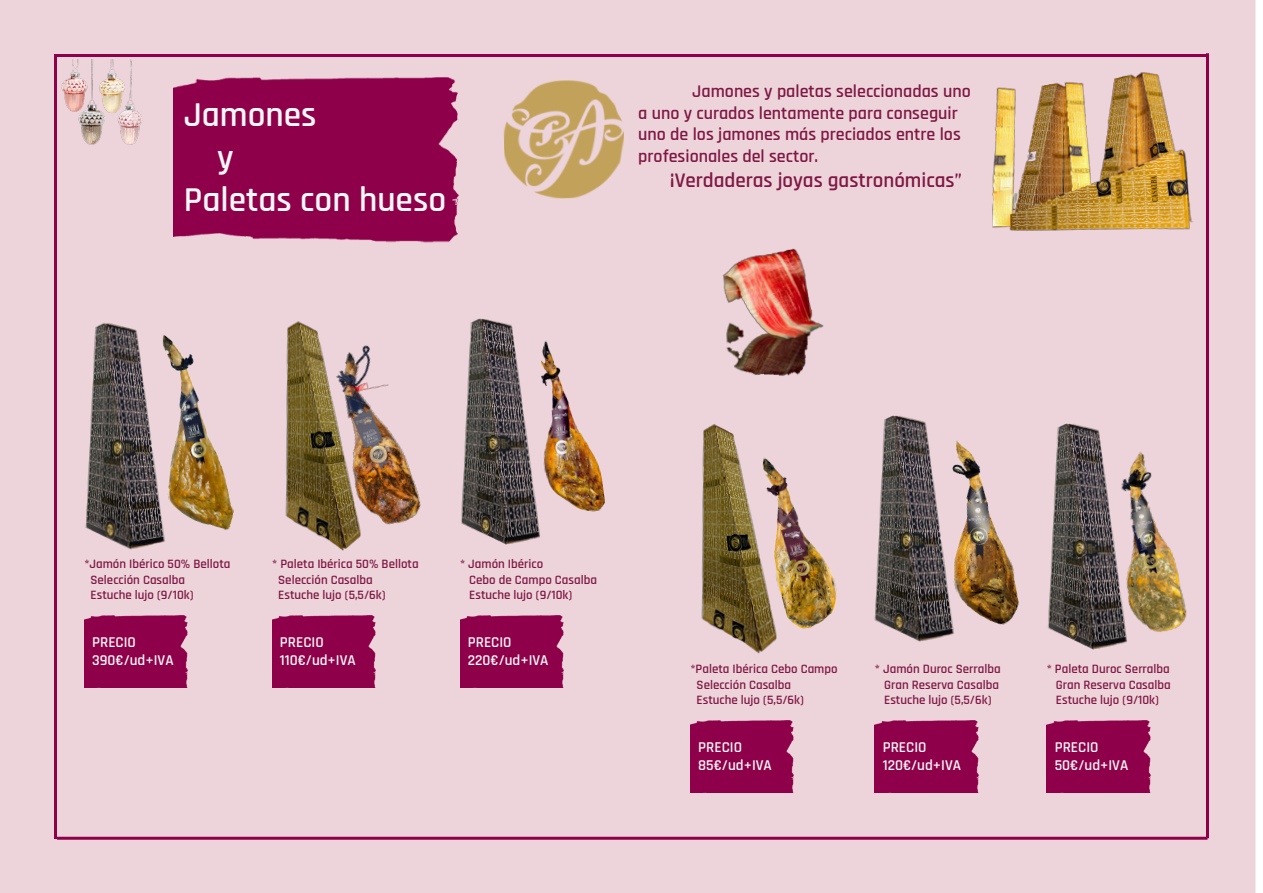
<style>
.page{position:relative;width:1263px;height:893px;background:#fff}
.page>*{position:absolute;margin:0;border:0;box-sizing:border-box;transform-origin:0 0}
.t1{font:600 35.25px "Rajdhani";color:#f6f7f7}
.t2{font:600 21px "Rajdhani";color:#7f1743}
.t3{font:600 18px/21.6px "Rajdhani";color:#7f1743}
.t4{font:600 15.15px "Rajdhani";color:#f6f7f7}
.t5{font:600 12.9px "Rajdhani";color:#7f1743}
</style>
<div class="page">
<div style="left:0;top:0;width:1255px;height:893px;background:#edd4da"></div>
<div style="left:174px;top:77px;width:284px;height:166px;background:#8e014a"></div>
<img style="left:361px;top:335px;width:72px;height:204px">
<img style="left:989px;top:71px;width:214px;height:165px">
<img style="left:961px;top:432px;width:72px;height:208px">
<img style="left:777px;top:446px;width:73px;height:194px">
<img style="left:172px;top:322px;width:69px;height:220px">
<img style="left:81px;top:317px;width:91px;height:239px">
<img style="left:270px;top:319px;width:91px;height:233px">
<img style="left:547px;top:333px;width:60px;height:191px">
<img style="left:456px;top:313px;width:91px;height:239px">
<div style="left:84px;top:616px;width:104px;height:72px;background:#8e014a"></div>
<div style="left:272px;top:616px;width:104px;height:72px;background:#8e014a"></div>
<div style="left:460px;top:616px;width:104px;height:72px;background:#8e014a"></div>
<img style="left:869px;top:409px;width:92px;height:240px">
<img style="left:686px;top:422px;width:91px;height:233px">
<img style="left:1134px;top:447px;width:63px;height:199px">
<img style="left:1043px;top:418px;width:91px;height:239px">
<div style="left:690px;top:720px;width:104px;height:73px;background:#8e014a"></div>
<div style="left:875px;top:720px;width:103px;height:73px;background:#8e014a"></div>
<div style="left:1047px;top:720px;width:103px;height:73px;background:#8e014a"></div>
<img style="left:503px;top:77px;width:124px;height:124px">
<hr style="left:54px;top:54px;width:3px;height:785px;background:#8e014a">
<hr style="left:1206px;top:53px;width:3px;height:785px;background:#8e014a">
<hr style="left:57px;top:837px;width:1150px;height:3px;background:#8e014a">
<hr style="left:57px;top:54px;width:1150px;height:3px;background:#8e014a">
<img style="left:697px;top:242px;width:153px;height:142px">
<img style="left:61px;top:59px;width:87px;height:92px">
<p class="t1" style="left:184px;top:94px;width:134px">Jamones</p>
<p class="t1" style="left:217px;top:137px;width:18px">y</p>
<p class="t1" style="left:184px;top:179px;width:264px">Paletas con hueso</p>
<p class="t3" style="left:638px;top:81px;width:334px;text-indent:54px">Jamones y paletas seleccionadas uno a uno y curados lentamente para conseguir uno de los jamones más preciados entre los profesionales del sector.</p>
<p class="t2" style="left:670px;top:168px;width:294px">¡Verdaderas joyas gastronómicas”</p>
<p class="t5" style="left:84px;top:557px;width:148px">*Jamón Ibérico 50% Bellota</p>
<p class="t5" style="left:91px;top:572px;width:96px">Selección Casalba</p>
<p class="t5" style="left:91px;top:588px;width:105px">Estuche lujo (9/10k)</p>
<p class="t4" style="left:92px;top:633px;width:45px">PRECIO</p>
<p class="t4" style="left:92px;top:651px;width:83px">390€/ud+IVA</p>
<p class="t5" style="left:272px;top:557px;width:148px">* Paleta Ibérica 50% Bellota</p>
<p class="t5" style="left:278px;top:572px;width:96px">Selección Casalba</p>
<p class="t5" style="left:278px;top:588px;width:109px">Estuche lujo (5,5/6k)</p>
<p class="t4" style="left:280px;top:633px;width:45px">PRECIO</p>
<p class="t4" style="left:280px;top:651px;width:77px">110€/ud+IVA</p>
<p class="t5" style="left:460px;top:557px;width:85px">* Jamón Ibérico</p>
<p class="t5" style="left:469px;top:572px;width:129px">Cebo de Campo Casalba</p>
<p class="t5" style="left:469px;top:588px;width:105px">Estuche lujo (9/10k)</p>
<p class="t4" style="left:468px;top:633px;width:45px">PRECIO</p>
<p class="t4" style="left:468px;top:651px;width:82px">220€/ud+IVA</p>
<p class="t5" style="left:690px;top:661px;width:149px">*Paleta Ibérica Cebo Campo</p>
<p class="t5" style="left:697px;top:677px;width:96px">Selección Casalba</p>
<p class="t5" style="left:697px;top:692px;width:109px">Estuche lujo (5,5/6k)</p>
<p class="t4" style="left:698px;top:738px;width:45px">PRECIO</p>
<p class="t4" style="left:698px;top:756px;width:75px">85€/ud+IVA</p>
<p class="t5" style="left:875px;top:661px;width:127px">* Jamón Duroc Serralba</p>
<p class="t5" style="left:884px;top:677px;width:116px">Gran Reserva Casalba</p>
<p class="t5" style="left:884px;top:692px;width:109px">Estuche lujo (5,5/6k)</p>
<p class="t4" style="left:883px;top:738px;width:45px">PRECIO</p>
<p class="t4" style="left:883px;top:756px;width:80px">120€/ud+IVA</p>
<p class="t5" style="left:1047px;top:661px;width:125px">* Paleta Duroc Serralba</p>
<p class="t5" style="left:1056px;top:677px;width:116px">Gran Reserva Casalba</p>
<p class="t5" style="left:1056px;top:692px;width:105px">Estuche lujo (9/10k)</p>
<p class="t4" style="left:1055px;top:738px;width:45px">PRECIO</p>
<p class="t4" style="left:1055px;top:756px;width:75px">50€/ud+IVA</p>
</div>
